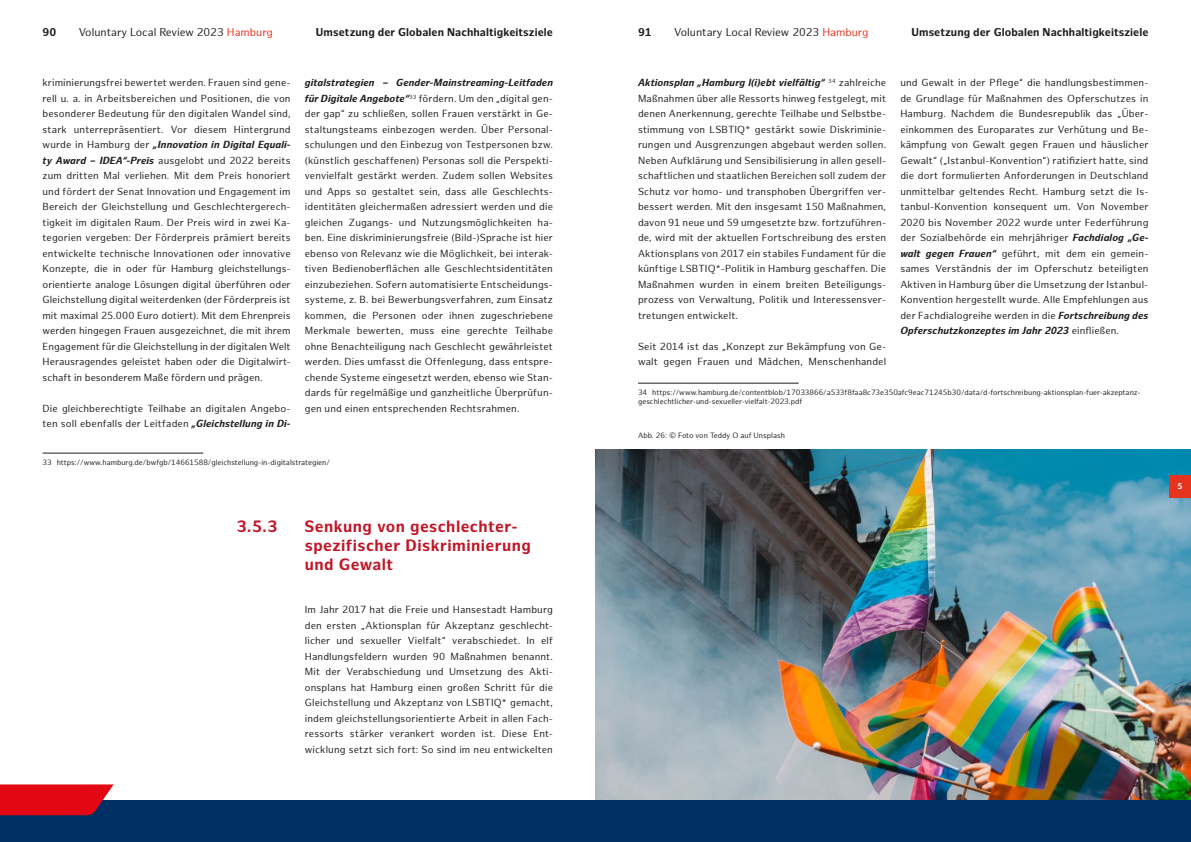
<style>
.page{position:relative;width:1191px;height:842px;background:#fff}
.page>*{position:absolute;margin:0;border:0;box-sizing:border-box;transform-origin:0 0}
.EG_Überschrift_03{font:700 16px/19.2px "Hamburg Sans";letter-spacing:.03em;color:#c11728}
.EG_Kolumnentitel{font:700 11px "Hamburg Sans";letter-spacing:.01em;color:#1d1d1b}
.t1{font:11px "Hamburg Sans";color:#1d1d1b}
.EG_Fließtext{font:10px/15.5px "Hamburg Sans";letter-spacing:.01em;color:#1d1d1b;text-align:justify}
.t2{font:700 8px "Hamburg Sans";color:#fff}
.EG_Fußnote{font:7.5px/9px "Hamburg Sans";color:#1d1d1b}
.s1{color:#e6331d}
.s2{font-weight:700;font-style:italic}
</style>
<div class="page">
<hr style="left:43px;top:453px;width:160px;height:1px;background:#1d1d1b">
<hr style="left:638px;top:383px;width:160px;height:1px;background:#1d1d1b">
<img style="left:595px;top:449px;width:596px;height:351px">
<div style="left:0;top:800px;width:1191px;height:42px;background:#003063"></div>
<div style="left:1169px;top:475px;width:22px;height:22px;background:#e6331d"></div>
<svg style="left:0;top:784px;width:114px;height:31px;background:#d41322"></svg>
<p class="EG_Kolumnentitel" style="left:43px;top:26px;width:15px">90</p>
<p class="t1" style="left:79px;top:26px;width:196px">Voluntary Local Review 2023 <span class="s1">Hamburg</span></p>
<p class="EG_Kolumnentitel" style="left:316px;top:26px;width:238px">Umsetzung der Globalen Nachhaltigkeitsziele</p>
<p class="EG_Kolumnentitel" style="left:638px;top:26px;width:15px">91</p>
<p class="t1" style="left:674px;top:26px;width:196px">Voluntary Local Review 2023 <span class="s1">Hamburg</span></p>
<p class="EG_Kolumnentitel" style="left:911px;top:26px;width:238px">Umsetzung der Globalen Nachhaltigkeitsziele</p>
<p class="EG_Fließtext" style="left:305px;top:75px;width:250px"><span class="s2">gitalstrategien – Gender-Mainstreaming-Leitfaden für Digitale Angebote“</span><sup>33</sup> fördern. Um den „digital gen&shy;der gap“ zu schließen, sollen Frauen verstärkt in Ge&shy;staltungsteams einbezogen werden. Über Personal&shy;schulungen und den Einbezug von Testpersonen bzw. (künstlich geschaffenen) Personas soll die Perspekti&shy;venvielfalt gestärkt werden. Zudem sollen Websites und Apps so gestaltet sein, dass alle Geschlechts&shy;identitäten gleichermaßen adressiert werden und die gleichen Zugangs- und Nutzungsmöglichkeiten ha&shy;ben. Eine diskriminierungsfreie (Bild-)Sprache ist hier ebenso von Relevanz wie die Möglichkeit, bei interak&shy;tiven Bedienoberflächen alle Geschlechtsidentitäten einzubeziehen. Sofern automatisierte Entscheidungs&shy;systeme, z. B. bei Bewerbungsverfahren, zum Einsatz kommen, die Personen oder ihnen zugeschriebene Merkmale bewerten, muss eine gerechte Teilhabe ohne Benachteiligung nach Geschlecht gewährleistet werden. Dies umfasst die Offenlegung, dass entspre&shy;chende Systeme eingesetzt werden, ebenso wie Stan&shy;dards für regelmäßige und ganzheitliche Überprüfun&shy;gen und einen entsprechenden Rechtsrahmen.</p>
<p class="EG_Fließtext" style="left:638px;top:75px;width:250px"><span class="s2">Aktionsplan „Hamburg l(i)ebt vielfältig“</span> <sup>34</sup> zahlreiche Maßnahmen über alle Ressorts hinweg festgelegt, mit denen Anerkennung, gerechte Teilhabe und Selbstbe&shy;stimmung von LSBTIQ* gestärkt sowie Diskriminie&shy;rungen und Ausgrenzungen abgebaut werden sollen.<br>Neben Aufklärung und Sensibilisierung in allen gesell&shy;schaftlichen und staatlichen Bereichen soll zudem der Schutz vor homo- und transphoben Übergriffen ver&shy;bessert werden. Mit den insgesamt 150 Maßnahmen, davon 91 neue und 59 umgesetzte bzw. fortzuführen&shy;de, wird mit der aktuellen Fortschreibung des ersten Aktionsplans von 2017 ein stabiles Fundament für die künftige LSBTIQ*-Politik in Hamburg geschaffen. Die Maßnahmen wurden in einem breiten Beteiligungs&shy;prozess von Verwaltung, Politik und Interessensver&shy;tretungen entwickelt.</p>
<p class="EG_Fließtext" style="left:900px;top:75px;width:250px">und Gewalt in der Pflege“ die handlungsbestimmen&shy;de Grundlage für Maßnahmen des Opferschutzes in Hamburg. Nachdem die Bundesrepublik das „Über&shy;einkommen des Europarates zur Verhütung und Be&shy;kämpfung von Gewalt gegen Frauen und häuslicher Gewalt“ („Istanbul-Konvention“) ratifiziert hatte, sind die dort formulierten Anforderungen in Deutschland unmittelbar geltendes Recht. Hamburg setzt die Is&shy;tanbul-Konvention konsequent um. Von November 2020 bis November 2022 wurde unter Federführung der Sozialbehörde ein mehrjähriger <span class="s2">Fachdialog „Ge&shy;walt gegen Frauen“</span> geführt, mit dem ein gemein&shy;sames Verständnis der im Opferschutz beteiligten Aktiven in Hamburg über die Umsetzung der Istanbul-Konvention hergestellt wurde. Alle Empfehlungen aus der Fachdialogreihe werden in die <span class="s2">Fortschreibung des Opferschutzkonzeptes im Jahr 2023</span> einfließen.</p>
<p class="EG_Fließtext" style="left:43px;top:75px;width:250px">kriminierungsfrei bewertet werden. Frauen sind gene&shy;rell u. a. in Arbeitsbereichen und Positionen, die von besonderer Bedeutung für den digitalen Wandel sind, stark unterrepräsentiert. Vor diesem Hintergrund wurde in Hamburg der <span class="s2">„Innovation in Digital Equali&shy;ty Award – IDEA“-Preis</span> ausgelobt und 2022 bereits zum dritten Mal verliehen. Mit dem Preis honoriert und fördert der Senat Innovation und Engagement im Bereich der Gleichstellung und Geschlechtergerech&shy;tigkeit im digitalen Raum. Der Preis wird in zwei Ka&shy;tegorien vergeben: Der Förderpreis prämiert bereits entwickelte technische Innovationen oder innovative Konzepte, die in oder für Hamburg gleichstellungs&shy;orientierte analoge Lösungen digital überführen oder Gleichstellung digital weiterdenken (der Förderpreis ist mit maximal 25.000 Euro dotiert). Mit dem Ehrenpreis werden hingegen Frauen ausgezeichnet, die mit ihrem Engagement für die Gleichstellung in der digitalen Welt Herausragendes geleistet haben oder die Digitalwirt&shy;schaft in besonderem Maße fördern und prägen.</p>
<p class="EG_Fließtext" style="left:43px;top:401px;width:250px">Die gleichberechtigte Teilhabe an digitalen Angebo&shy;ten soll ebenfalls der Leitfaden <span class="s2">„Gleichstellung in Di-</span></p>
<p class="EG_Fußnote" style="left:43px;top:458px;width:289px">33 https://www.hamburg.de/bwfgb/14661588/gleichstellung-in-digitalstrategien/</p>
<p class="EG_Fließtext" style="left:638px;top:339px;width:250px">Seit 2014 ist das „Konzept zur Bekämpfung von Ge&shy;walt gegen Frauen und Mädchen, Menschenhandel</p>
<p class="EG_Fußnote" style="left:638px;top:388px;width:504px">34 https://www.hamburg.de/contentblob/17033866/a533f8faa8c73e350afc9eac71245b30/data/d-fortschreibung-aktionsplan-fuer-akzeptanz&shy;geschlechtlicher-und-sexueller-vielfalt-2023.pdf</p>
<p class="EG_Fußnote" style="left:638px;top:431px;width:148px">Abb. 26: © Foto von Teddy O auf Unsplash</p>
<h3 class="EG_Überschrift_03" style="left:237px;top:517px;width:42px">3.5.3</h3>
<h3 class="EG_Überschrift_03" style="left:304px;top:517px;width:228px">Senkung von geschlechter&shy;spezifischer Diskriminierung und Gewalt</h3>
<p class="EG_Fließtext" style="left:305px;top:602px;width:250px">Im Jahr 2017 hat die Freie und Hansestadt Hamburg den ersten „Aktionsplan für Akzeptanz geschlecht&shy;licher und sexueller Vielfalt“ verabschiedet. In elf Handlungsfeldern wurden 90 Maßnahmen benannt.<br>Mit der Verabschiedung und Umsetzung des Akti&shy;onsplans hat Hamburg einen großen Schritt für die Gleichstellung und Akzeptanz von LSBTIQ* gemacht, indem gleichstellungsorientierte Arbeit in allen Fach&shy;ressorts stärker verankert worden ist. Diese Ent&shy;wicklung setzt sich fort: So sind im neu entwickelten</p>
<p class="t2" style="left:1177px;top:481px;width:7px">5</p>
</div>
